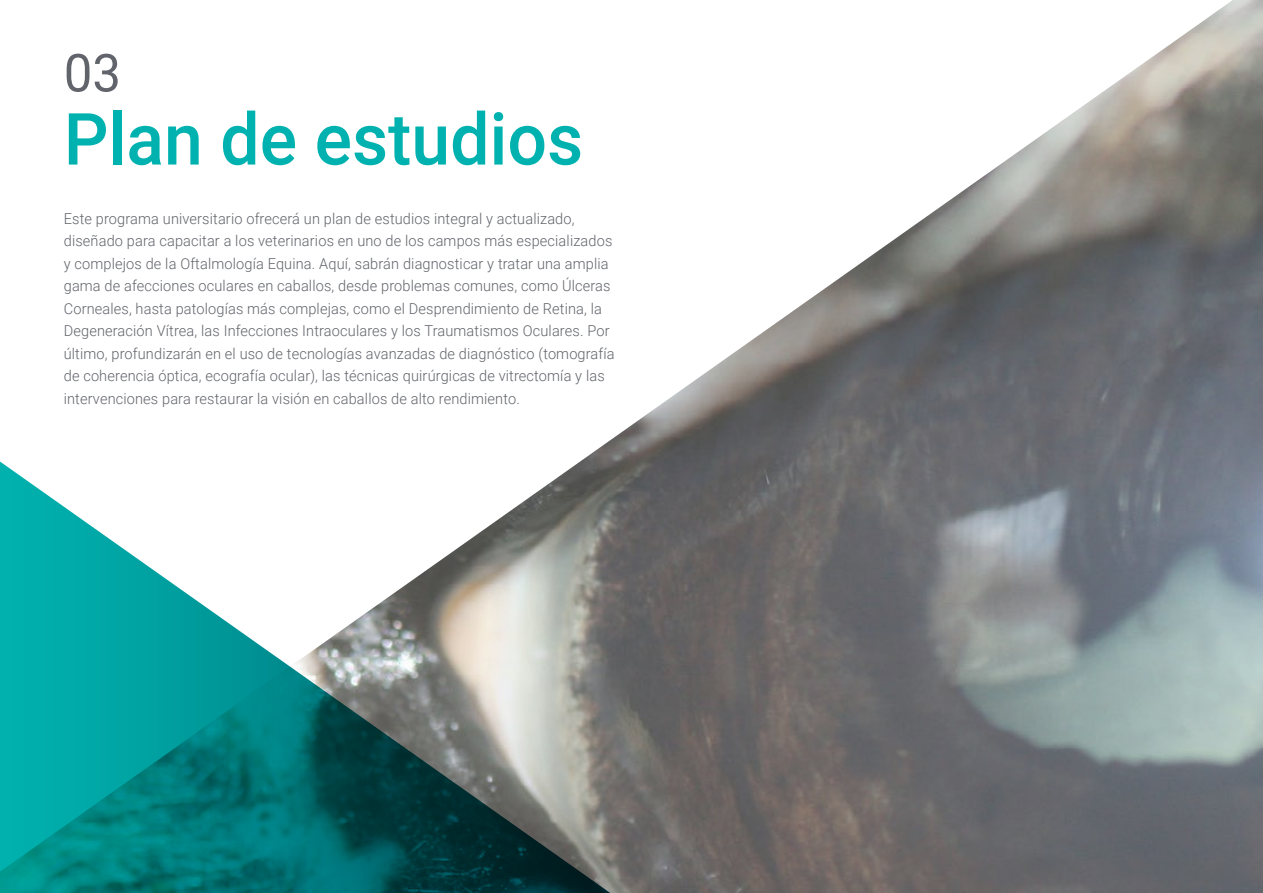
<style>
.page{position:relative;width:1263px;height:893px;background:#fff}
.page>*{position:absolute;margin:0;border:0;box-sizing:border-box;transform-origin:0 0}
.t1{font:500 72px "Roboto";color:#00b2af}
.t2{font:52.5px "Roboto";color:#61646a}
.t3{font:300 15px/22.5px "Roboto";letter-spacing:.01em;color:#61646a}
</style>
<div class="page">
<img style="left:602px;top:0;width:661px;height:893px">
<svg style="left:0;top:446px;width:640px;height:447px"></svg>
<h2 class="t2" style="left:64px;top:36px;width:59px">03</h2>
<h1 class="t1" style="left:64px;top:89px;width:521px">Plan de estudios</h1>
<p class="t3" style="left:64px;top:207px;width:552px">Este programa universitario ofrecerá un plan de estudios integral y actualizado, diseñado para capacitar a los veterinarios en uno de los campos más especializados y complejos de la Oftalmología Equina. Aquí, sabrán diagnosticar y tratar una amplia gama de afecciones oculares en caballos, desde problemas comunes, como Úlceras Corneales, hasta patologías más complejas, como el Desprendimiento de Retina, la Degeneración Vítrea, las Infecciones Intraoculares y los Traumatismos Oculares. Por último, profundizarán en el uso de tecnologías avanzadas de diagnóstico (tomografía de coherencia óptica, ecografía ocular), las técnicas quirúrgicas de vitrectomía y las intervenciones para restaurar la visión en caballos de alto rendimiento.</p>
</div>
